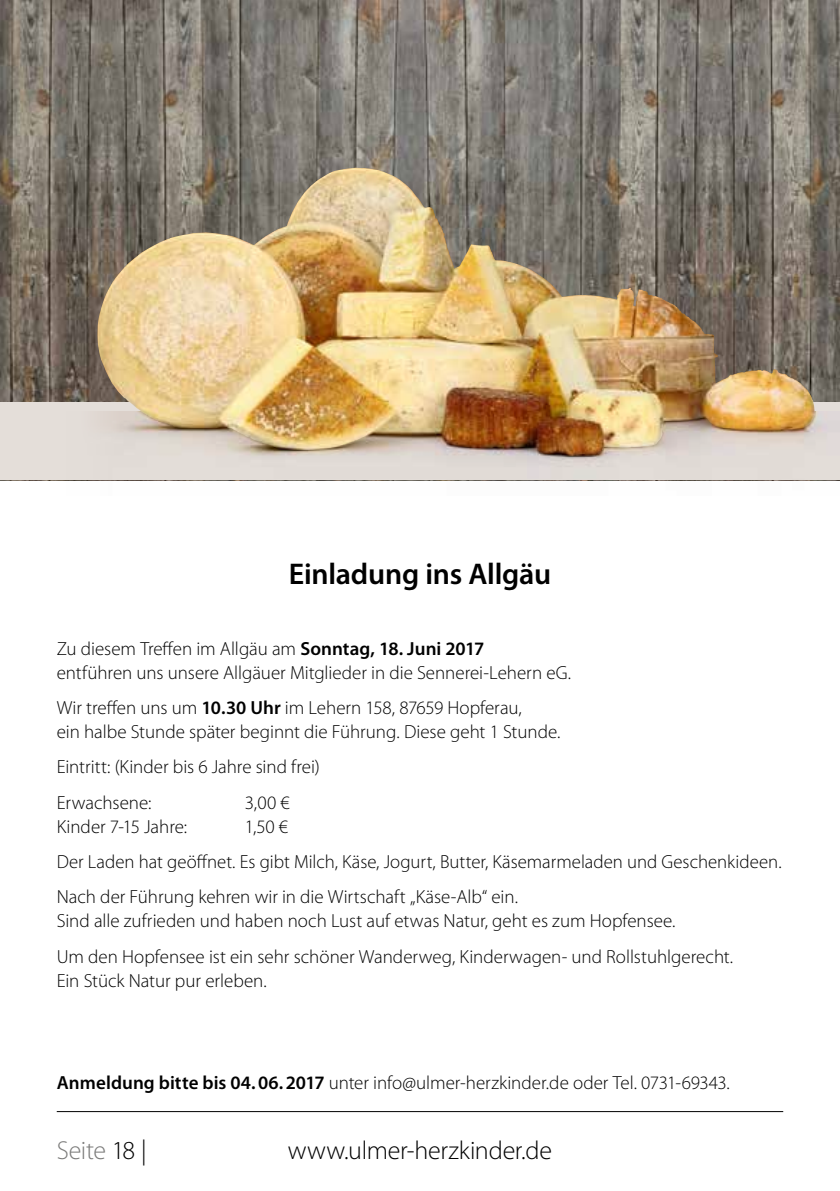
<style>
.page{position:relative;width:840px;height:1191px;background:#fff}
.page>*{position:absolute;margin:0;border:0;box-sizing:border-box;transform-origin:0 0}
.t1{font:600 30px "Myriad Pro";letter-spacing:-.01em;color:#000}
.t2{font:300 26px "Myriad Pro";letter-spacing:-.01em;color:#000}
.t3{font:300 26px "Myriad Pro";letter-spacing:-.015em;color:#7b7b7a}
.t4{font:300 19px/35.4px "Myriad Pro";letter-spacing:-.005em;color:#000}
.s1{font-weight:600}
.s2{color:#000}
</style>
<div class="page">
<img style="left:0;top:0;width:839px;height:403px">
<svg style="left:0;top:403px;width:839px;height:77px;background:#d9c2a6"></svg>
<img style="left:67px;top:411px;width:772px;height:70px">
<img style="left:97px;top:168px;width:255px;height:282px">
<hr style="left:57px;top:1111px;width:725px;height:1px;background:#000">
<h1 class="t1" style="left:288px;top:555px;width:264px">Einladung ins Allgäu</h1>
<p class="t4" style="left:57px;top:636px;width:515px;line-height:24px">Zu diesem Treffen im Allgäu am <span class="s1">Sonntag, 18. Juni 2017<br></span>entführen uns unsere Allgäuer Mitglieder in die Sennerei-Lehern eG.</p>
<p class="t4" style="left:57px;top:695px;width:505px;line-height:24px">Wir treffen uns um <span class="s1">10.30 Uhr</span> im Lehern 158, 87659 Hopferau,<br>ein halbe Stunde später beginnt die Führung. Diese geht 1 Stunde.</p>
<p class="t4" style="left:57px;top:749px;width:264px">Eintritt: (Kinder bis 6 Jahre sind frei)<br>Erwachsene:</p>
<p class="t4" style="left:245px;top:784px;width:46px">3,00 €</p>
<p class="t4" style="left:57px;top:808px;width:132px">Kinder 7-15 Jahre:</p>
<p class="t4" style="left:57px;top:808px;width:726px;text-indent:188px">1,50 €<br>Der Laden hat geöffnet. Es gibt Milch, Käse, Jogurt, Butter, Käsemarmeladen und Geschenkideen.<br>Nach der Führung kehren wir in die Wirtschaft „Käse-Alb“ ein.</p>
<p class="t4" style="left:57px;top:903px;width:677px">Sind alle zufrieden und haben noch Lust auf etwas Natur, geht es zum Hopfensee.<br>Um den Hopfensee ist ein sehr schöner Wanderweg, Kinderwagen- und Rollstuhlgerecht.</p>
<p class="t4" style="left:57px;top:962px;width:211px">Ein Stück Natur pur erleben.</p>
<p class="t4" style="left:57px;top:1064px;width:674px"><span class="s1">Anmeldung bitte bis 04.06.2017</span> unter info@ulmer-herzkinder.de oder Tel. 0731-69343.</p>
<h2 class="t3" style="left:57px;top:1135px;width:91px">Seite <span class="s2">18 |</span></h2>
<h2 class="t2" style="left:288px;top:1135px;width:265px">www.ulmer-herzkinder.de</h2>
</div>
